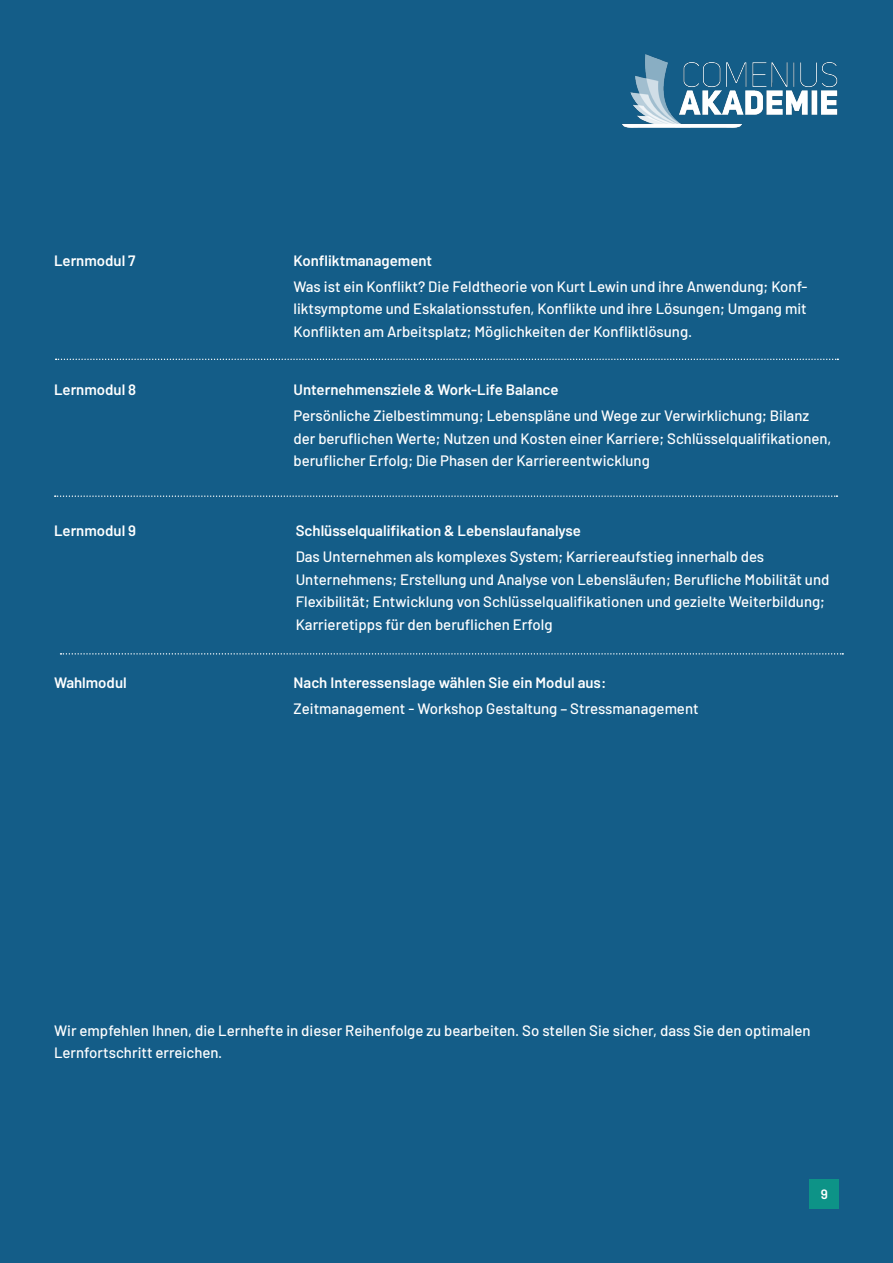
<style>
.page{position:relative;width:893px;height:1263px;background:#145d88}
.page>*{position:absolute;margin:0;border:0;box-sizing:border-box;transform-origin:0 0}
.t1{font:500 15px/22.5px "Barlow";color:#fff}
.t2{font:600 15px "Barlow";color:#fff}
.t3{font:600 13.5px "Barlow";color:#fff}
</style>
<div class="page">
<div style="left:810px;top:1179px;width:29px;height:30px;background:#0d9387"></div>
<svg style="left:56px;top:359px;width:782px;height:1px"></svg>
<svg style="left:61px;top:653px;width:782px;height:2px"></svg>
<img style="left:622px;top:54px;width:216px;height:73px">
<svg style="left:55px;top:495px;width:782px;height:2px"></svg>
<p class="t2" style="left:54px;top:255px;width:83px">Lernmodul 7</p>
<p class="t2" style="left:293px;top:250px;width:140px">Konfliktmanagement</p>
<p class="t1" style="left:293px;top:274px;width:516px;text-align:justify">Was ist ein Konflikt? Die Feldtheorie von Kurt Lewin und ihre Anwendung; Konf&shy;liktsymptome und Eskalationsstufen, Konflikte und ihre Lösungen; Umgang mit Konflikten am Arbeitsplatz; Möglichkeiten der Konfliktlösung.</p>
<p class="t2" style="left:54px;top:385px;width:84px">Lernmodul 8</p>
<p class="t2" style="left:293px;top:379px;width:266px">Unternehmensziele &amp; Work-Life Balance</p>
<p class="t1" style="left:293px;top:403px;width:539px">Persönliche Zielbestimmung; Lebenspläne und Wege zur Verwirklichung; Bilanz der beruflichen Werte; Nutzen und Kosten einer Karriere; Schlüsselqualifikationen, beruflicher Erfolg; Die Phasen der Karriereentwicklung</p>
<p class="t2" style="left:54px;top:526px;width:84px">Lernmodul 9</p>
<p class="t2" style="left:296px;top:520px;width:287px">Schlüsselqualifikation &amp; Lebenslaufanalyse</p>
<p class="t1" style="left:296px;top:544px;width:535px">Das Unternehmen als komplexes System; Karriereaufstieg innerhalb des Unternehmens; Erstellung und Analyse von Lebensläufen; Berufliche Mobilität und Flexibilität; Entwicklung von Schlüsselqualifikationen und gezielte Weiterbildung; Karrieretipps für den beruflichen Erfolg</p>
<p class="t2" style="left:54px;top:677px;width:74px">Wahlmodul</p>
<p class="t2" style="left:293px;top:671px;width:314px">Nach Interessenslage wählen Sie ein Modul aus:</p>
<p class="t1" style="left:294px;top:696px;width:407px">Zeitmanagement - Workshop Gestaltung – Stressmanagement</p>
<p class="t1" style="left:54px;top:1018px;width:758px">Wir empfehlen Ihnen, die Lernhefte in dieser Reihenfolge zu bearbeiten. So stellen Sie sicher, dass Sie den optimalen<br>Lernfortschritt erreichen.</p>
<p class="t3" style="left:821px;top:1189px;width:9px">9</p>
<p class="t3" style="left:822px;top:1189px;width:6px">1</p>
</div>
